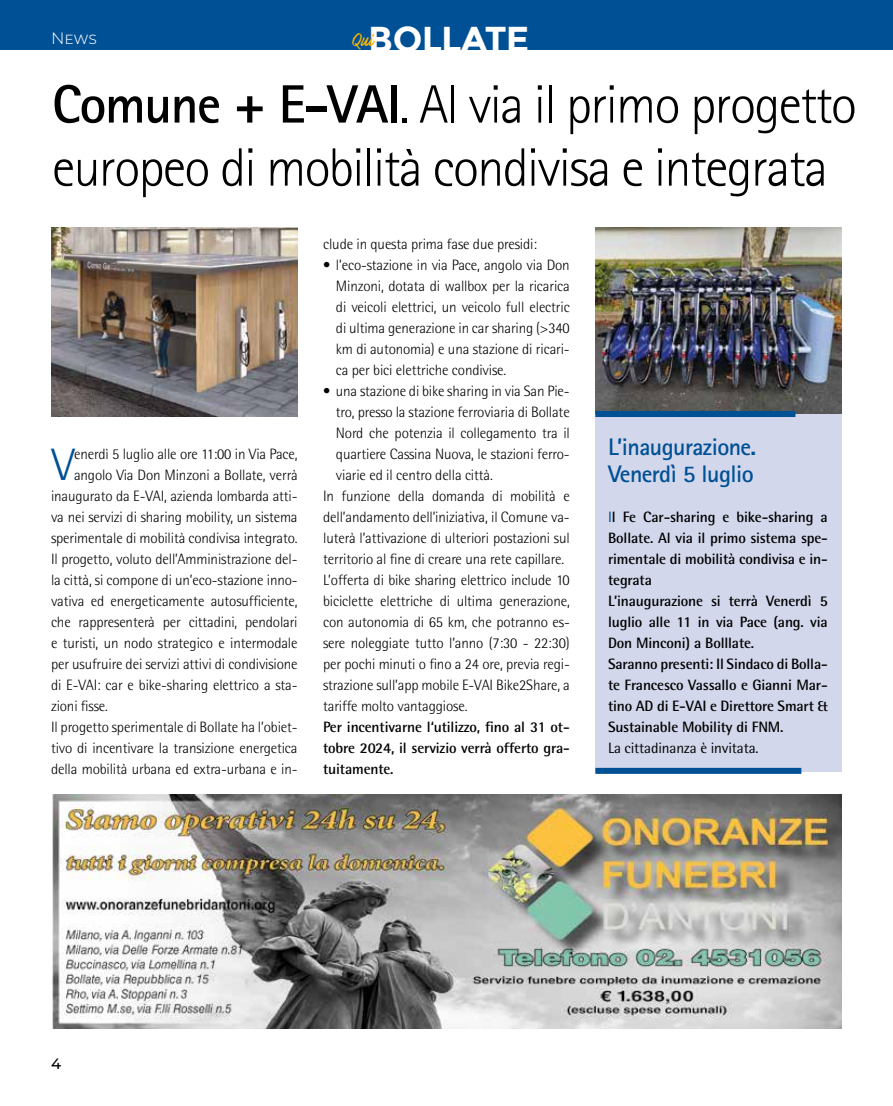
<style>
.page{position:relative;width:893px;height:1106px;background:#fff}
.page>*{position:absolute;margin:0;border:0;box-sizing:border-box;transform-origin:0 0}
.t1{font:300 54px/63px "Rotis Sans Serif Std";letter-spacing:-.03em;color:#000}
.t2{font:300 45.45px "Rotis Semi Sans Std";color:#005095}
.t3{font:700 36px "Montserrat Subrayada";letter-spacing:-.025em;color:#fff}
.t4{font:700 24px/27px "Rotis Sans Serif Std";letter-spacing:-.025em;color:#005095}
.t5{font:300 16.5px "Montserrat";color:#fff}
.t6{font:16.2px "Mark My Words";color:#fab600}
.t7{font:300 15px/21px "Rotis Semi Sans Std";letter-spacing:-.01em;color:#000;text-align:justify}
.t8{font:700 15px/21px "Rotis Semi Sans Std";letter-spacing:-.01em;color:#000;text-align:justify}
.t9{font:15px "Rotis Semi Sans Std";letter-spacing:-.01em;color:#000}
.t10{font:500 15px "Montserrat";color:#000}
.s1{font-weight:700}
.s2{font-weight:400;color:#005095}
</style>
<div class="page">
<div style="left:0;top:0;width:893px;height:50px;background:#005095"></div>
<img style="left:595px;top:228px;width:247px;height:186px">
<img style="left:52px;top:795px;width:790px;height:233px">
<div style="left:595px;top:414px;width:247px;height:357px;background:#d3d7eb"></div>
<div style="left:595px;top:411px;width:200px;height:6px;background:#005095"></div>
<div style="left:595px;top:768px;width:206px;height:6px;background:#005095"></div>
<img style="left:51px;top:228px;width:247px;height:189px">
<h3 class="t3" style="left:368px;top:18px;width:163px">BOLLATE</h3>
<h1 class="t1" style="left:52px;top:73px;width:806px"><span class="s1">Comune + E-VAI</span>. Al via il primo progetto europeo di mobilità condivisa e integrata</h1>
<p class="t5" style="left:51px;top:27px;width:48px">News</p>
<p class="t6" style="left:352px;top:31px;width:24px">Qui</p>
<h2 class="t2" style="left:52px;top:438px;width:24px">V</h2>
<p class="t7" style="left:74px;top:443px;width:225px">enerdì 5 luglio alle ore 11:00 in Via Pace,</p>
<p class="t7" style="left:74px;top:464px;width:225px">angolo Via Don Minzoni a Bollate, verrà</p>
<p class="t7" style="left:51px;top:485px;width:248px">inaugurato da E-VAI, azienda lombarda atti-</p>
<p class="t7" style="left:51px;top:506px;width:248px">va nei servizi di sharing mobility, un sistema</p>
<p class="t7" style="left:51px;top:527px;width:248px">sperimentale di mobilità condivisa integrato.</p>
<p class="t7" style="left:51px;top:548px;width:248px">Il progetto, voluto dell’Amministrazione del-</p>
<p class="t7" style="left:51px;top:569px;width:248px">la città, si compone di un’eco-stazione inno-</p>
<p class="t7" style="left:51px;top:590px;width:248px">vativa ed energeticamente autosufficiente,</p>
<p class="t7" style="left:51px;top:611px;width:248px">che rappresenterà per cittadini, pendolari</p>
<p class="t7" style="left:51px;top:632px;width:248px">e turisti, un nodo strategico e intermodale</p>
<p class="t7" style="left:51px;top:653px;width:248px">per usufruire dei servizi attivi di condivisione</p>
<p class="t7" style="left:51px;top:674px;width:248px">di E-VAI: car e bike-sharing elettrico a sta-</p>
<p class="t7" style="left:51px;top:695px;width:58px">zioni fisse.</p>
<p class="t7" style="left:51px;top:716px;width:248px">Il progetto sperimentale di Bollate ha l’obiet-</p>
<p class="t7" style="left:51px;top:737px;width:248px">tivo di incentivare la transizione energetica</p>
<p class="t7" style="left:51px;top:758px;width:248px">della mobilità urbana ed extra-urbana e in-</p>
<p class="t7" style="left:323px;top:233px;width:215px">clude in questa prima fase due presidi:</p>
<p class="t7" style="left:336px;top:254px;width:235px;text-indent:-13px">• l’eco-stazione in via Pace, angolo via Don Minzoni, dotata di wallbox per la ricarica di veicoli elettrici, un veicolo full electric di ultima generazione in car sharing (&gt;340 km di autonomia) e una stazione di ricari&shy;ca per bici elettriche condivise.</p>
<p class="t7" style="left:323px;top:380px;width:248px">• una stazione di bike sharing in via San Pie-</p>
<p class="t7" style="left:336px;top:401px;width:235px">tro, presso la stazione ferroviaria di Bollate</p>
<p class="t7" style="left:336px;top:422px;width:235px">Nord che potenzia il collegamento tra il</p>
<p class="t7" style="left:336px;top:443px;width:235px">quartiere Cassina Nuova, le stazioni ferro-</p>
<p class="t7" style="left:336px;top:464px;width:158px">viarie ed il centro della città.</p>
<p class="t7" style="left:323px;top:485px;width:248px">In funzione della domanda di mobilità e</p>
<p class="t7" style="left:323px;top:506px;width:248px">dell’andamento dell’iniziativa, il Comune va-</p>
<p class="t7" style="left:323px;top:527px;width:248px">luterà l’attivazione di ulteriori postazioni sul</p>
<p class="t7" style="left:323px;top:548px;width:243px">territorio al fine di creare una rete capillare.</p>
<p class="t7" style="left:323px;top:569px;width:248px">L’offerta di bike sharing elettrico include 10</p>
<p class="t7" style="left:323px;top:590px;width:248px">biciclette elettriche di ultima generazione,</p>
<p class="t7" style="left:323px;top:611px;width:248px">con autonomia di 65 km, che potranno es-</p>
<p class="t7" style="left:323px;top:632px;width:248px">sere noleggiate tutto l’anno (7:30 - 22:30)</p>
<p class="t7" style="left:323px;top:653px;width:248px">per pochi minuti o fino a 24 ore, previa regi-</p>
<p class="t7" style="left:323px;top:674px;width:248px">strazione sull’app mobile E-VAI Bike2Share, a</p>
<p class="t7" style="left:323px;top:695px;width:146px">tariffe molto vantaggiose.</p>
<p class="t8" style="left:323px;top:716px;width:248px">Per incentivarne l‘utilizzo, fino al 31 ot&shy;tobre 2024, il servizio verrà offerto gra&shy;tuitamente.</p>
<h3 class="t4" style="left:608px;top:433px;width:150px">L’inaugurazione.<br>Venerdì 5 luglio</h3>
<p class="t8" style="left:608px;top:506px;width:221px;text-align:left"><span class="s2">I</span>l Fe Car-sharing e bike-sharing a<br>Bollate. Al via il primo sistema spe&shy;rimentale di mobilità condivisa e in&shy;tegrata<br>L’inaugurazione si terrà Venerdì 5 luglio alle 11 in via Pace (ang. via<br>Don Minconi) a Bolllate.<br>Saranno presenti: Il Sindaco di Bolla&shy;te Francesco Vassallo e Gianni Mar&shy;tino AD di E-VAI e Direttore Smart &amp;<br>Sustainable Mobility di FNM.</p>
<p class="t9" style="left:608px;top:739px;width:152px">La cittadinanza è invitata.</p>
<p class="t10" style="left:51px;top:1053px;width:12px">4</p>
</div>
